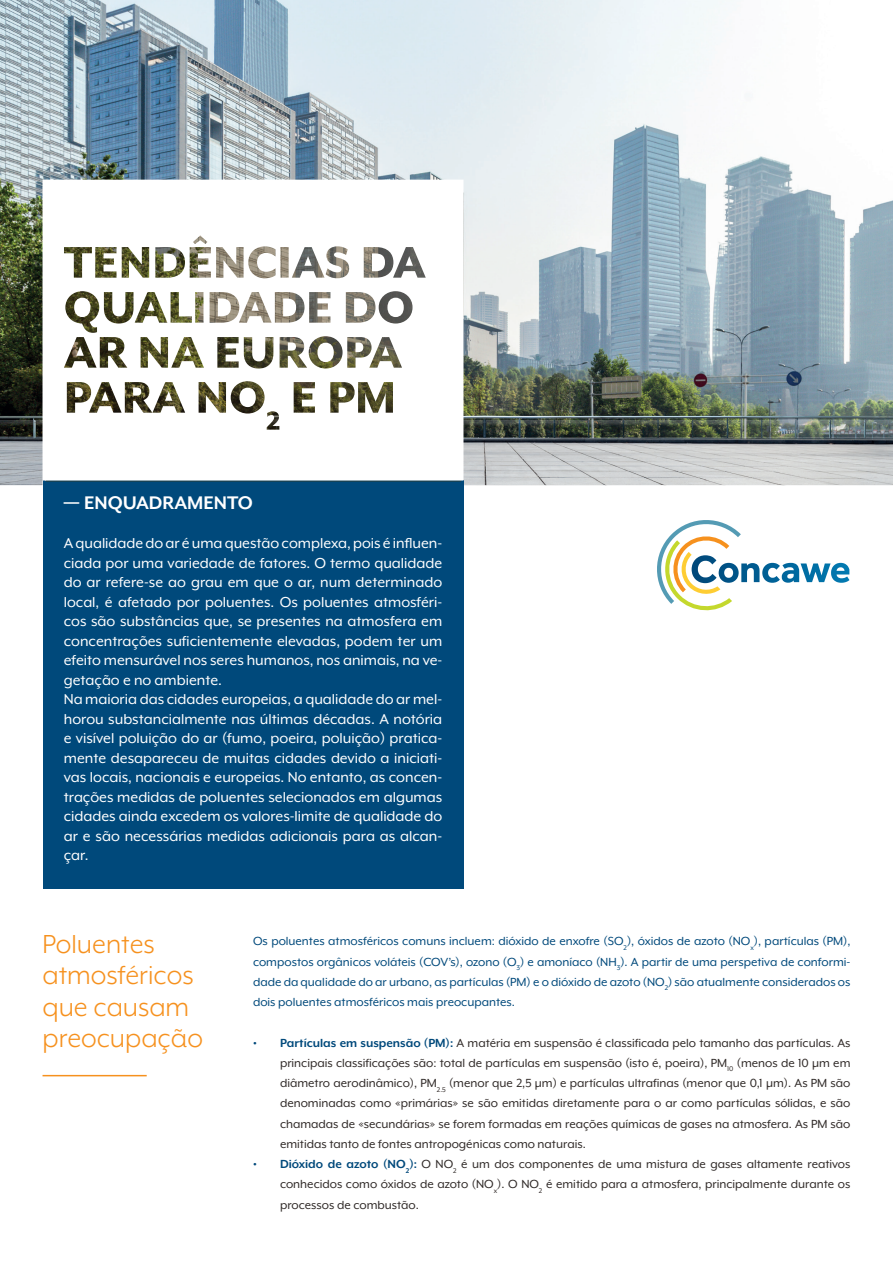
<style>
.page{position:relative;width:893px;height:1263px;background:#fff}
.page>*{position:absolute;margin:0;border:0;box-sizing:border-box;transform-origin:0 0}
.t1{font:30px/31.5px "Mr Eaves XL Mod OT";color:#f6911e}
.t2{font:700 21px "Mr Eaves XL Mod OT";color:#fff}
.t3{font:16.5px/19.5px "Mr Eaves XL Mod OT";color:#fff}
.t4{font:13.5px/20.2px "Mr Eaves XL Mod OT";color:#2f2927;text-align:justify}
.t5{font:13.5px/20.2px "Mr Eaves XL Mod OT";color:#00497b;text-align:justify}
.s1{font-size:24px}
.s2{font-weight:700;color:#00497b}
</style>
<div class="page">
<hr style="left:43px;top:1075px;width:104px;height:1px;background:#f6911e">
<img style="left:0;top:0;width:893px;height:485px">
<div style="left:43px;top:480px;width:420px;height:409px;background:#00497b"></div>
<svg style="left:657px;top:520px;width:192px;height:91px"></svg>
<hr style="left:46px;top:480px;width:414px;height:2px;background:#174357">
<svg style="left:43px;top:180px;width:420px;height:300px"></svg>
<p class="t2" style="left:64px;top:492px;width:191px"><span class="s1">—</span> ENQUADRAMENTO</p>
<p class="t3" style="left:64px;top:533px;width:380px">A qualidade do ar é uma questão complexa, pois é influen&shy;ciada por uma variedade de fatores. O termo qualidade do ar refere-se ao grau em que o ar, num determinado local, é afetado por poluentes. Os poluentes atmosféri&shy;cos são substâncias que, se presentes na atmosfera em concentrações suficientemente elevadas, podem ter um efeito mensurável nos seres humanos, nos animais, na ve&shy;getação e no ambiente.<br>Na maioria das cidades europeias, a qualidade do ar mel&shy;horou substancialmente nas últimas décadas. A notória e visível poluição do ar (fumo, poeira, poluição) pratica&shy;mente desapareceu de muitas cidades devido a iniciati&shy;vas locais, nacionais e europeias. No entanto, as concen&shy;trações medidas de poluentes selecionados em algumas cidades ainda excedem os valores-limite de qualidade do ar e são necessárias medidas adicionais para as alcan&shy;çar.</p>
<h1 class="t1" style="left:43px;top:928px;width:162px">Poluentes atmosféricos que causam preocupação</h1>
<p class="t5" style="left:253px;top:931px;width:599px">Os poluentes atmosféricos comuns incluem: dióxido de enxofre (SO<sub>2</sub>), óxidos de azoto (NO<sub>x</sub>), partículas (PM), compostos orgânicos voláteis (COV’s), ozono (O<sub>3</sub>) e amoníaco (NH<sub>3</sub>). A partir de uma perspetiva de conformi&shy;dade da qualidade do ar urbano, as partículas (PM) e o dióxido de azoto (NO<sub>2</sub>) são atualmente considerados os dois poluentes atmosféricos mais preocupantes.</p>
<p class="t4" style="left:280px;top:1032px;width:572px;text-indent:-27px"><span class="s2">• Partículas em suspensão (PM):</span> A matéria em suspensão é classificada pelo tamanho das partículas. As principais classificações são: total de partículas em suspensão (isto é, poeira), PM<sub>10</sub> (menos de 10 μm em diâmetro aerodinâmico), PM<sub>2.5</sub> (menor que 2,5 μm) e partículas ultrafinas (menor que 0,1 μm). As PM são denominadas como «primárias» se são emitidas diretamente para o ar como partículas sólidas, e são chamadas de «secundárias» se forem formadas em reações químicas de gases na atmosfera. As PM são emitidas tanto de fontes antropogénicas como naturais.</p>
<p class="t4" style="left:280px;top:1154px;width:572px;text-indent:-27px"><span class="s2">• Dióxido de azoto (NO</span><sub>2</sub><span class="s2">):</span> O NO<sub>2</sub> é um dos componentes de uma mistura de gases altamente reativos conhecidos como óxidos de azoto (NO<sub>x</sub>). O NO<sub>2</sub> é emitido para a atmosfera, principalmente durante os processos de combustão.</p>
</div>
